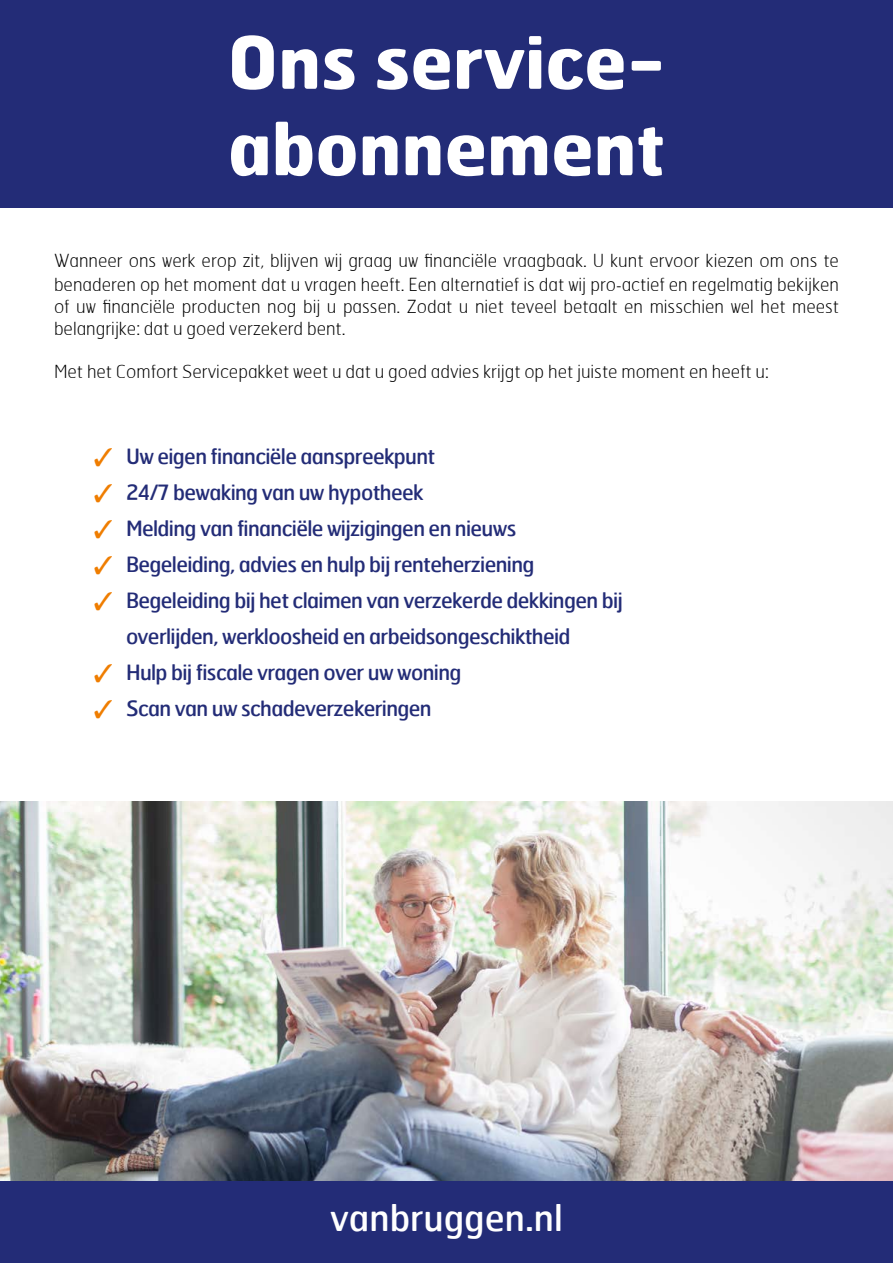
<style>
.page{position:relative;width:893px;height:1263px;background:#fff}
.page>*{position:absolute;margin:0;border:0;box-sizing:border-box;transform-origin:0 0}
.t1{font:700 72px/86.4px "Hermes";color:#fff}
.t2{font:36px "Hermes";color:#fff}
.t3{font:500 25.35px/36px "ITC Zapf Dingbats";color:#ef7d00;text-align:justify}
.t4{font:21px/36px "Hermes";letter-spacing:-.03em;color:#232c77}
.t5{font:100 18px/24px "Hermes";color:#000}
.s1{font-family:"Helvetica Neue";font-weight:300;font-size:15px}
</style>
<div class="page">
<div style="left:0;top:0;width:893px;height:208px;background:#232c77"></div>
<div style="left:0;top:1180px;width:893px;height:83px;background:#232c77"></div>
<img style="left:0;top:801px;width:893px;height:379px">
<h1 class="t1" style="left:227px;top:17px;width:439px">Ons service&shy;abonnement</h1>
<p class="t5" style="left:54px;top:248px;width:786px">Wanneer ons werk erop zit, blijven wij graag uw financiële vraagbaak. U kunt ervoor kiezen om ons te benaderen op het moment dat u vragen heeft. Een alternatief is dat wij pro<span class="s1">-</span>actief en regelmatig bekijken</p>
<p class="t5" style="left:54px;top:295px;width:786px;line-height:21.6px">of uw financiële producten nog bij u passen. Zodat u niet teveel betaalt en misschien wel het meest belangrijke: dat u goed verzekerd bent.</p>
<p class="t5" style="left:54px;top:359px;width:716px">Met het Comfort Servicepakket weet u dat u goed advies krijgt op het juiste moment en heeft u:</p>
<h3 class="t3" style="left:94px;top:439px;width:21px">✓ ✓ ✓ ✓ ✓</h3>
<p class="t4" style="left:126px;top:438px;width:499px">Uw eigen financiële aanspreekpunt<br>24/7 bewaking van uw hypotheek<br>Melding van financiële wijzigingen en nieuws Begeleiding, advies en hulp bij renteherziening Begeleiding bij het claimen van verzekerde dekkingen bij overlijden, werkloosheid en arbeidsongeschiktheid<br>Hulp bij fiscale vragen over uw woning<br>Scan van uw schadeverzekeringen</p>
<h2 class="t2" style="left:330px;top:1195px;width:234px">vanbruggen.nl</h2>
</div>
